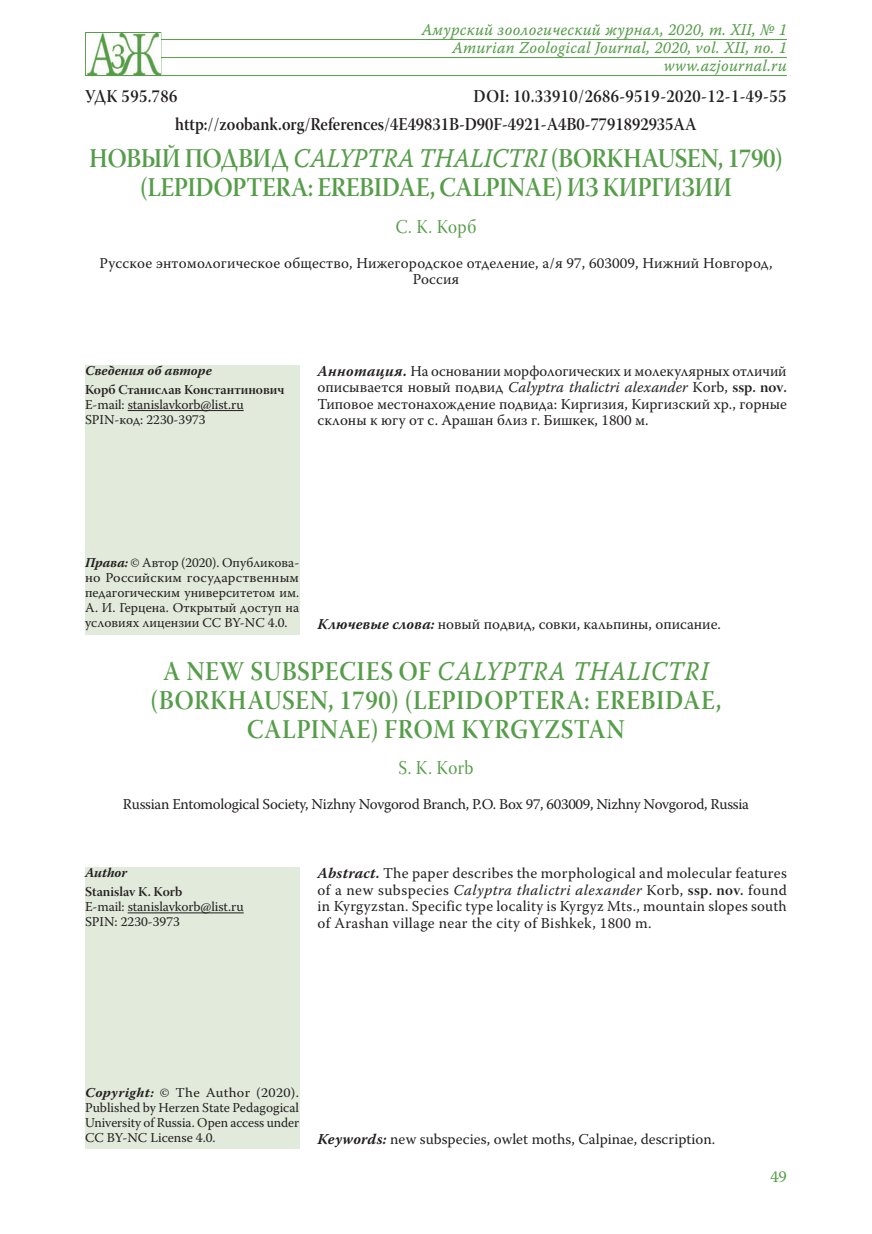
<style>
.page{position:relative;width:872px;height:1234px;background:#fff}
.page>*{position:absolute;margin:0;border:0;box-sizing:border-box;transform-origin:0 0}
.t1{font:27px/28.5px "Warnock Pro Semibold Subh";color:#559d49;text-align:center;scale:.9 1}
.t2{font:27px/28.5px "Warnock Pro Semibold Subh";letter-spacing:.02em;color:#559d49;text-align:center;scale:.9 1}
.t3{font:27px "Warnock Pro It Capt";letter-spacing:.03em;color:#559d49;scale:.9 1}
.t4{font:19.5px "Warnock Pro Subh";letter-spacing:.025em;color:#559d49;scale:.9 1}
.t5{font:18px/28.5px "Warnock Pro Semibold Subh";color:#231f20;scale:.9 1}
.t6{font:18px "Warnock Pro Semibold Subh";letter-spacing:.025em;color:#231f20;scale:.9 1}
.t7{font:16.5px/18px "Warnock Pro It Capt";letter-spacing:.01em;color:#559d49;text-align:right;scale:.95 1}
.t8{font:16.5px "Warnock Pro";color:#559d49}
.t9{font:15px/16.5px "Warnock Pro";color:#231f20;text-align:justify}
.t10{font:15px "Warnock Pro";letter-spacing:-.02em;color:#231f20}
.t11{font:13.5px/15px "Warnock Pro";color:#231f20}
.t12{font:13.5px/15px "Warnock Pro";color:#231f20;text-align:justify;scale:1.05 1}
.t13{font:13.5px "Warnock Pro Semibold Subh";color:#231f20}
.t14{font:italic 700 13.5px "Warnock Pro";color:#231f20}
.s1{font-family:"Warnock Pro It Capt"}
.s2{font-weight:700;font-style:italic}
.s3{font-weight:700}
.s4{font-style:italic}
.s5{font-family:"Warnock Pro Semibold Subh"}
</style>
<div class="page">
<hr style="left:85px;top:39px;width:702px;height:1px;background:#559d49">
<hr style="left:85px;top:57px;width:702px;height:1px;background:#559d49">
<hr style="left:85px;top:75px;width:702px;height:1px;background:#559d49">
<div style="left:85px;top:32px;width:76px;height:44px;border:1px solid #559d49"></div>
<img style="left:86px;top:33px;width:74px;height:42px">
<div style="left:85px;top:364px;width:214px;height:270px;background:#e1eadb"></div>
<hr style="left:128px;top:410px;width:116px;height:1px;background:#231f20">
<div style="left:85px;top:866px;width:214px;height:282px;background:#e1eadb"></div>
<hr style="left:128px;top:912px;width:116px;height:1px;background:#231f20">
<p class="t7" style="left:422px;top:20px;width:386px">Амурский зоологический журнал, 2020, т. XII, № 1<br>Amurian Zoological Journal, 2020, vol. XII, no. 1 www.azjournal.ru</p>
<p class="t6" style="left:85px;top:85px;width:104px">УДК 595.786</p>
<p class="t5" style="left:175px;top:81px;width:680px;text-indent:298px">DOI: 10.33910/2686-9519-2020-12-1-49-55 http://zoobank.org/References/4E49831B-D90F-4921-A4B0-7791892935AA</p>
<h1 class="t1" style="left:89px;top:144px;width:772px">НОВЫЙ ПОДВИД <span class="s1">CALYPTRA THALICTRI</span> (BORKHAUSEN, 1790) (LEPIDOPTERA: EREBIDAE, CALPINAE) ИЗ КИРГИЗИИ</h1>
<h2 class="t4" style="left:396px;top:216px;width:91px">С. К. Корб</h2>
<p class="t9" style="left:100px;top:254px;width:674px;text-align:center">Русское энтомологическое общество, Нижегородское отделение, а/я 97, 603009, Нижний Новгород,<br>Россия</p>
<p class="t14" style="left:85px;top:362px;width:128px">Сведения об авторе</p>
<p class="t13" style="left:85px;top:381px;width:201px">Корб Станислав Константинович</p>
<p class="t11" style="left:85px;top:396px;width:160px">E-mail: stanislavkorb@list.ru<br>SPIN-код: 2230-3973</p>
<p class="t9" style="left:317px;top:362px;width:471px"><span class="s2">Аннотация</span><span class="s3">.</span> На основании морфологических и молекулярных отличий описывается новый подвид <span class="s4">Calyptra thalictri alexander</span> Korb, <span class="s5">ssp. nov.<br></span>Типовое местонахождение подвида: Киргизия, Киргизский хр., горные склоны к югу от с. Арашан близ г. Бишкек, 1800 м.</p>
<p class="t11" style="left:85px;top:555px;width:216px;text-align:justify"><span class="s2">Права:</span> © Автор (2020). Опубликова&shy;но Российским государственным педагогическим университетом им.<br>А. И. Герцена. Открытый доступ на условиях лицензии CC BY-NC 4.0.</p>
<p class="t9" style="left:317px;top:615px;width:405px"><span class="s2">Ключевые слова:</span> новый подвид, совки, кальпины, описание.</p>
<h1 class="t3" style="left:163px;top:655px;width:608px"><span class="s5">A NEW SUBSPECIES OF</span> CALYPTRA THALICTRI</h1>
<h1 class="t2" style="left:150px;top:685px;width:636px">(BORKHAUSEN, 1790) (LEPIDOPTERA: EREBIDAE,<br>CALPINAE) FROM KYRGYZSTAN</h1>
<h2 class="t4" style="left:398px;top:756px;width:85px">S. K. Korb</h2>
<p class="t10" style="left:123px;top:794px;width:627px">Russian Entomological Society, Nizhny Novgorod Branch, P.O. Box 97, 603009, Nizhny Novgorod, Russia</p>
<p class="t14" style="left:85px;top:864px;width:44px">Author</p>
<p class="t13" style="left:85px;top:883px;width:99px">Stanislav K. Korb</p>
<p class="t11" style="left:85px;top:898px;width:160px">E-mail: stanislavkorb@list.ru<br>SPIN: 2230-3973</p>
<p class="t9" style="left:317px;top:864px;width:471px"><span class="s2">Abstract.</span> The paper describes the morphological and molecular features of a new subspecies <span class="s4">Calyptra thalictri alexander</span> Korb, <span class="s5">ssp. nov.</span> found in Kyrgyzstan. Specific type locality is Kyrgyz Mts., mountain slopes south of Arashan village near the city of Bishkek, 1800 m.</p>
<p class="t12" style="left:85px;top:1084px;width:205px"><span class="s2">Copyright:</span> © The Author (2020).<br>Published by Herzen State Pedagogical University of Russia. Open access under CC BY-NC License 4.0.</p>
<p class="t9" style="left:317px;top:1129px;width:399px"><span class="s2">Keywords:</span> new subspecies, owlet moths, Calpinae, description.</p>
<p class="t8" style="left:770px;top:1166px;width:18px">49</p>
</div>
